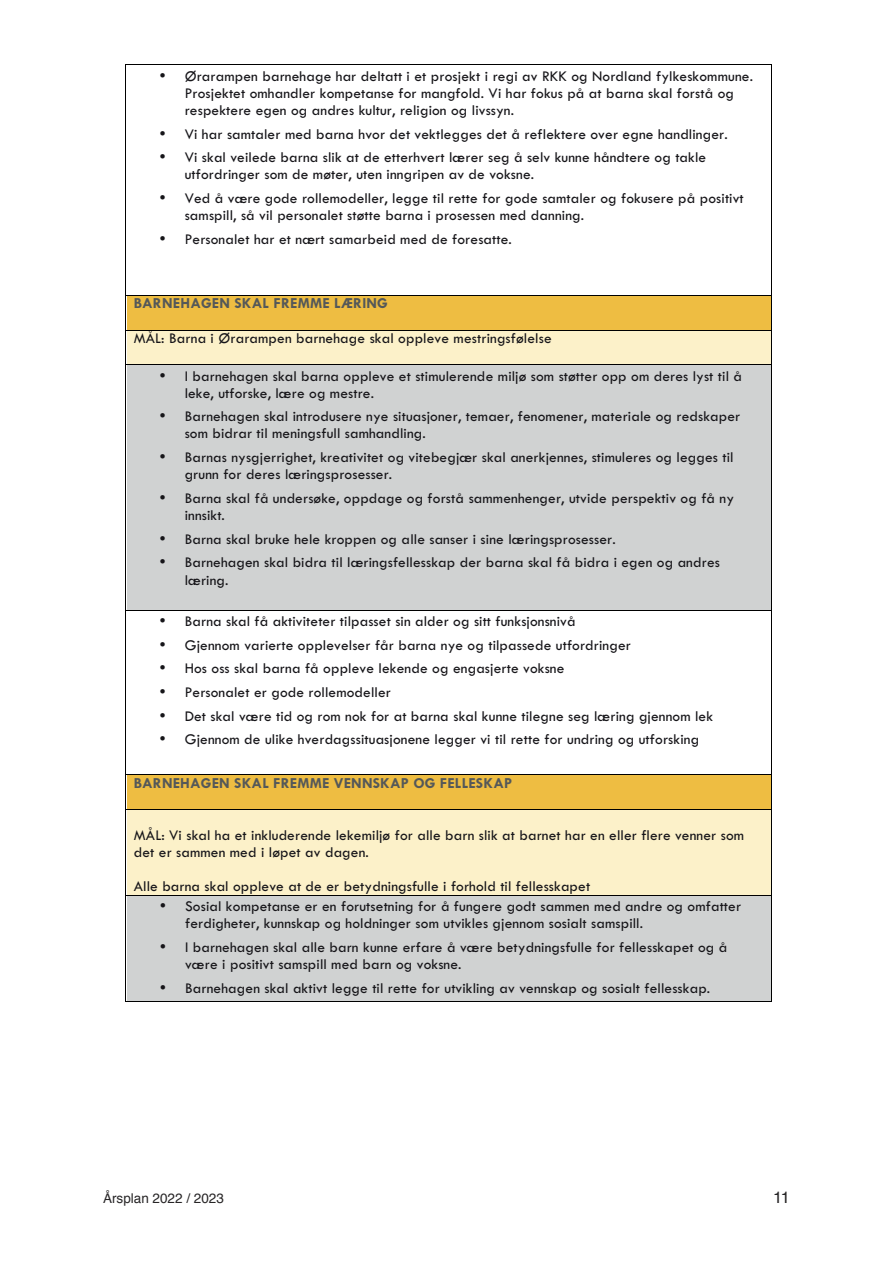
<style>
.page{position:relative;width:893px;height:1263px;background:#fff}
.page>*{position:absolute;margin:0;border:0;box-sizing:border-box;transform-origin:0 0}
.t1{font:16.5px "Helvetica";color:#272526}
.t2{font:15.45px/17.1px "Tw Cen";letter-spacing:.01em;color:#161519}
.t3{font:700 15.45px "Tw Cen";letter-spacing:.01em;color:#545859}
.t4{font:13.5px "Helvetica";color:#272526}
</style>
<div class="page">
<hr style="left:126px;top:65px;width:646px;height:1px;background:#000">
<hr style="left:126px;top:65px;width:1px;height:230px;background:#000">
<hr style="left:771px;top:65px;width:1px;height:230px;background:#000">
<div style="left:127px;top:295px;width:644px;height:35px;background:#eebd42"></div>
<hr style="left:126px;top:295px;width:646px;height:1px;background:#000">
<hr style="left:126px;top:295px;width:1px;height:35px;background:#000">
<hr style="left:771px;top:295px;width:1px;height:35px;background:#000">
<div style="left:127px;top:330px;width:644px;height:35px;background:#fcf1c9"></div>
<hr style="left:126px;top:330px;width:646px;height:1px;background:#000">
<hr style="left:126px;top:330px;width:1px;height:35px;background:#000">
<hr style="left:771px;top:330px;width:1px;height:35px;background:#000">
<div style="left:127px;top:365px;width:644px;height:245px;background:#d0d2d2"></div>
<hr style="left:126px;top:365px;width:646px;height:1px;background:#000">
<hr style="left:126px;top:365px;width:1px;height:245px;background:#000">
<hr style="left:771px;top:365px;width:1px;height:245px;background:#000">
<hr style="left:126px;top:610px;width:646px;height:1px;background:#000">
<hr style="left:126px;top:610px;width:1px;height:164px;background:#000">
<hr style="left:771px;top:610px;width:1px;height:164px;background:#000">
<div style="left:127px;top:775px;width:644px;height:34px;background:#eebd42"></div>
<hr style="left:126px;top:774px;width:646px;height:1px;background:#000">
<hr style="left:126px;top:775px;width:1px;height:34px;background:#000">
<hr style="left:771px;top:775px;width:1px;height:34px;background:#000">
<div style="left:127px;top:809px;width:644px;height:86px;background:#fcf1c9"></div>
<hr style="left:126px;top:809px;width:646px;height:1px;background:#000">
<hr style="left:126px;top:809px;width:1px;height:86px;background:#000">
<hr style="left:771px;top:809px;width:1px;height:86px;background:#000">
<div style="left:127px;top:896px;width:644px;height:105px;background:#d0d2d2"></div>
<hr style="left:126px;top:895px;width:646px;height:1px;background:#000">
<hr style="left:126px;top:895px;width:1px;height:106px;background:#000">
<hr style="left:126px;top:1001px;width:645px;height:1px;background:#000">
<hr style="left:771px;top:895px;width:1px;height:106px;background:#000">
<p class="t2" style="left:185px;top:67px;width:570px;text-indent:-25px">• Ørarampen barnehage har deltatt i et prosjekt i regi av RKK og Nordland fylkeskommune.<br>Prosjektet omhandler kompetanse for mangfold. Vi har fokus på at barna skal forstå og respektere egen og andres kultur, religion og livssyn.</p>
<p class="t2" style="left:159px;top:125px;width:570px">• Vi har samtaler med barna hvor det vektlegges det å reflektere over egne handlinger.</p>
<p class="t2" style="left:185px;top:149px;width:523px;text-indent:-25px">• Vi skal veilede barna slik at de etterhvert lærer seg å selv kunne håndtere og takle utfordringer som de møter, uten inngripen av de voksne.</p>
<p class="t2" style="left:185px;top:190px;width:561px;text-indent:-25px">• Ved å være gode rollemodeller, legge til rette for gode samtaler og fokusere på positivt samspill, så vil personalet støtte barna i prosessen med danning.</p>
<p class="t2" style="left:159px;top:230px;width:354px">• Personalet har et nært samarbeid med de foresatte.</p>
<p class="t3" style="left:134px;top:294px;width:255px">BARNEHAGEN SKAL FREMME LÆRING</p>
<p class="t2" style="left:134px;top:330px;width:419px">MÅL: Barna i Ørarampen barnehage skal oppleve mestringsfølelse</p>
<p class="t2" style="left:185px;top:367px;width:559px;text-indent:-25px">• I barnehagen skal barna oppleve et stimulerende miljø som støtter opp om deres lyst til å leke, utforske, lære og mestre.</p>
<p class="t2" style="left:185px;top:408px;width:557px;text-indent:-25px">• Barnehagen skal introdusere nye situasjoner, temaer, fenomener, materiale og redskaper som bidrar til meningsfull samhandling.</p>
<p class="t2" style="left:185px;top:449px;width:550px;text-indent:-25px">• Barnas nysgjerrighet, kreativitet og vitebegjær skal anerkjennes, stimuleres og legges til grunn for deres læringsprosesser.</p>
<p class="t2" style="left:185px;top:489px;width:551px;text-indent:-25px">• Barna skal få undersøke, oppdage og forstå sammenhenger, utvide perspektiv og få ny innsikt.</p>
<p class="t2" style="left:159px;top:530px;width:458px">• Barna skal bruke hele kroppen og alle sanser i sine læringsprosesser.</p>
<p class="t2" style="left:185px;top:554px;width:537px;text-indent:-25px">• Barnehagen skal bidra til læringsfellesskap der barna skal få bidra i egen og andres læring.</p>
<p class="t2" style="left:159px;top:612px;width:418px">• Barna skal få aktiviteter tilpasset sin alder og sitt funksjonsnivå</p>
<p class="t2" style="left:159px;top:636px;width:473px">• Gjennom varierte opplevelser får barna nye og tilpassede utfordringer</p>
<p class="t2" style="left:159px;top:660px;width:407px">• Hos oss skal barna få oppleve lekende og engasjerte voksne</p>
<p class="t2" style="left:159px;top:683px;width:233px">• Personalet er gode rollemodeller</p>
<p class="t2" style="left:159px;top:707px;width:555px">• Det skal være tid og rom nok for at barna skal kunne tilegne seg læring gjennom lek</p>
<p class="t2" style="left:159px;top:731px;width:541px">• Gjennom de ulike hverdagssituasjonene legger vi til rette for undring og utforsking</p>
<p class="t3" style="left:134px;top:773px;width:380px">BARNEHAGEN SKAL FREMME VENNSKAP OG FELLESKAP</p>
<p class="t2" style="left:134px;top:826px;width:612px">MÅL: Vi skal ha et inkluderende lekemiljø for alle barn slik at barnet har en eller flere venner som det er sammen med i løpet av dagen.</p>
<p class="t2" style="left:134px;top:877px;width:458px">Alle barna skal oppleve at de er betydningsfulle i forhold til fellesskapet</p>
<p class="t2" style="left:185px;top:898px;width:558px;text-indent:-26px">• Sosial kompetanse er en forutsetning for å fungere godt sammen med andre og omfatter ferdigheter, kunnskap og holdninger som utvikles gjennom sosialt samspill.</p>
<p class="t2" style="left:185px;top:938px;width:544px;text-indent:-26px">• I barnehagen skal alle barn kunne erfare å være betydningsfulle for fellesskapet og å være i positivt samspill med barn og voksne.</p>
<p class="t2" style="left:159px;top:979px;width:552px">• Barnehagen skal aktivt legge til rette for utvikling av vennskap og sosialt fellesskap.</p>
<p class="t4" style="left:103px;top:1193px;width:122px">Årsplan 2022 / 2023</p>
<p class="t1" style="left:773px;top:1190px;width:19px">11</p>
</div>
